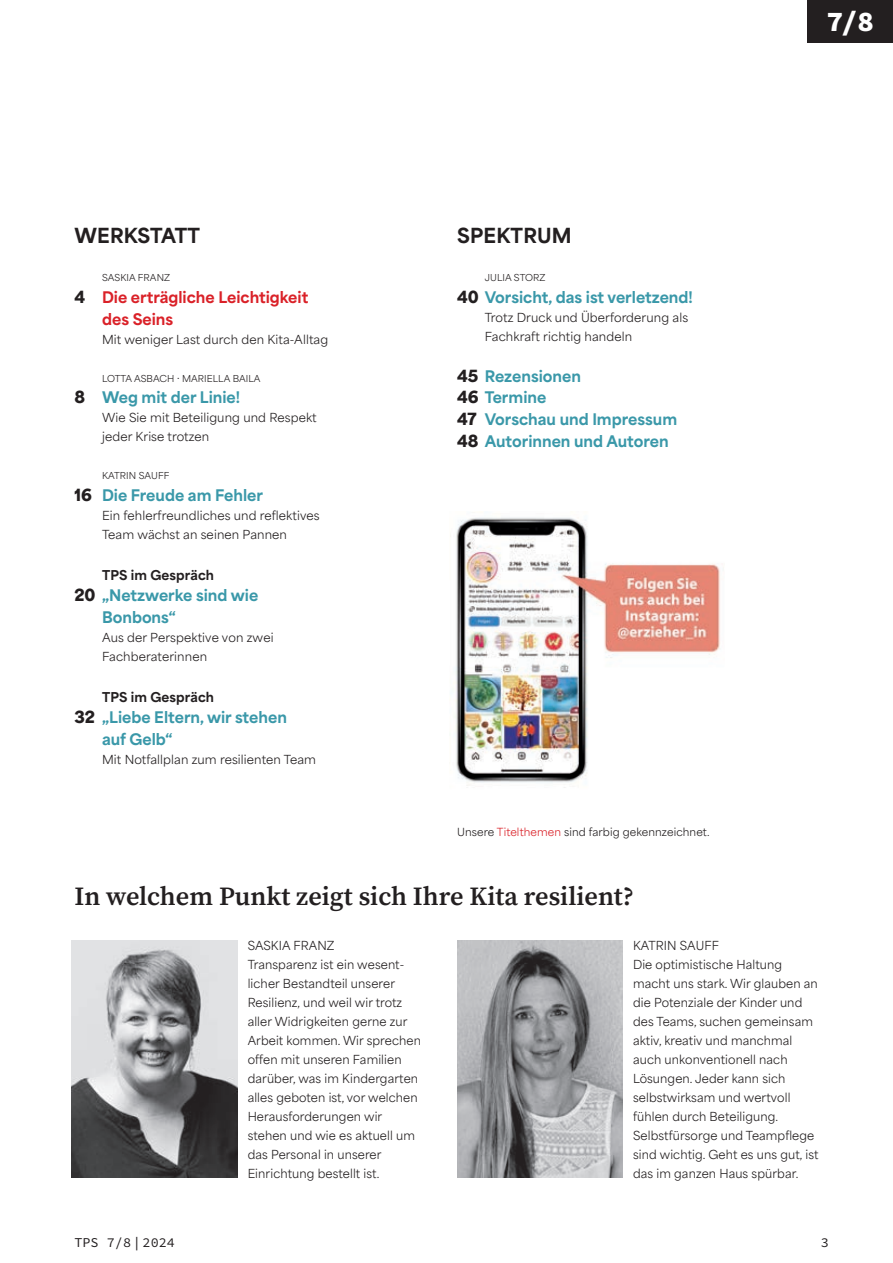
<style>
.page{position:relative;width:893px;height:1263px;background:#fff}
.page>*{position:absolute;margin:0;border:0;box-sizing:border-box;transform-origin:0 0}
.t1{font:28.5px "Source Code Variable";color:#fff}
.t2{font:26.25px "Source Serif Variable";color:#231f20}
.t3{font:800 19.5px "Area Normal";letter-spacing:.01em;color:#231f20}
.t4{font:800 15px/21.8px "Area Normal";color:#3a98a9}
.t5{font:800 15px/21.8px "Area Normal";color:#da2128}
.t6{font:13.5px "Source Code Variable";color:#231f20}
.t7{font:800 12.75px "Area Normal";letter-spacing:.01em;color:#231f20}
.t8{font:11.7px/19px "Area Normal";letter-spacing:.01em;color:#231f20}
.t9{font:10.5px "Area Normal";letter-spacing:.01em;color:#231f20}
.t10{font:9px "Area Normal";letter-spacing:.01em;color:#231f20}
.s1{font-weight:900;font-size:15.75px;color:#231f20}
.s2{color:#da2128}
</style>
<div class="page">
<div style="left:808px;top:0;width:85px;height:43px;background:#231f20"></div>
<img style="left:457px;top:940px;width:166px;height:238px">
<img style="left:72px;top:940px;width:166px;height:238px">
<img style="left:450px;top:517px;width:270px;height:271px">
<h1 class="t1" style="left:827px;top:1px;width:49px">7/8</h1>
<h3 class="t3" style="left:74px;top:218px;width:127px">WERKSTATT</h3>
<p class="t10" style="left:102px;top:270px;width:70px">SASKIA FRANZ</p>
<p class="t5" style="left:102px;top:285px;width:208px;text-indent:-28px"><span class="s1">4</span> Die erträgliche Leichtigkeit des Seins</p>
<p class="t8" style="left:102px;top:328px;width:228px">Mit weniger Last durch den Kita-Alltag</p>
<p class="t10" style="left:102px;top:370px;width:160px">LOTTA ASBACH ∙ MARIELLA BAILA</p>
<p class="t4" style="left:74px;top:385px;width:167px"><span class="s1">8</span> Weg mit der Linie!</p>
<p class="t8" style="left:102px;top:407px;width:216px">Wie Sie mit Beteiligung und Respekt jeder Krise trotzen</p>
<p class="t10" style="left:102px;top:468px;width:69px">KATRIN SAUFF</p>
<p class="t4" style="left:74px;top:483px;width:190px"><span class="s1">16</span> Die Freude am Fehler</p>
<p class="t8" style="left:102px;top:505px;width:219px">Ein fehlerfreundliches und reflektives<br>Team wächst an seinen Pannen</p>
<p class="t7" style="left:102px;top:563px;width:114px">TPS im Gespräch</p>
<p class="t4" style="left:102px;top:583px;width:158px;text-indent:-28px"><span class="s1">20</span> „Netzwerke sind wie<br>Bonbons“</p>
<p class="t8" style="left:102px;top:627px;width:173px">Aus der Perspektive von zwei<br>Fachberaterinnen</p>
<p class="t7" style="left:102px;top:685px;width:114px">TPS im Gespräch</p>
<p class="t4" style="left:102px;top:705px;width:186px;text-indent:-28px"><span class="s1">32</span> „Liebe Eltern, wir stehen auf Gelb“</p>
<p class="t8" style="left:102px;top:749px;width:215px">Mit Notfallplan zum resilienten Team</p>
<h3 class="t3" style="left:457px;top:218px;width:116px">SPEKTRUM</h3>
<p class="t10" style="left:485px;top:270px;width:62px">JULIA STORZ</p>
<p class="t4" style="left:457px;top:285px;width:237px"><span class="s1">40</span> Vorsicht, das ist verletzend!</p>
<p class="t8" style="left:485px;top:306px;width:205px">Trotz Druck und Überforderung als<br>Fachkraft richtig handeln</p>
<p class="t4" style="left:457px;top:363px;width:222px"><span class="s1">45</span> Rezensionen<br><span class="s1">46</span> Termine<br><span class="s1">47</span> Vorschau und Impressum<br><span class="s1">48</span> Autorinnen und Autoren</p>
<p class="t9" style="left:457px;top:822px;width:254px">Unsere <span class="s2">Titelthemen</span> sind farbig gekennzeichnet.</p>
<h2 class="t2" style="left:74px;top:879px;width:561px">In welchem Punkt zeigt sich Ihre Kita resilient?</h2>
<p class="t8" style="left:248px;top:934px;width:175px">SASKIA FRANZ<br>Transparenz ist ein wesent&shy;licher Bestandteil unserer<br>Resilienz, und weil wir trotz aller Widrigkeiten gerne zur<br>Arbeit kommen. Wir sprechen offen mit unseren Familien darüber, was im Kindergarten alles geboten ist, vor welchen<br>Herausforderungen wir stehen und wie es aktuell um das Personal in unserer<br>Einrichtung bestellt ist.</p>
<p class="t8" style="left:633px;top:934px;width:187px">KATRIN SAUFF<br>Die optimistische Haltung macht uns stark. Wir glauben an die Potenziale der Kinder und des Teams, suchen gemeinsam aktiv, kreativ und manchmal auch unkonventionell nach<br>Lösungen. Jeder kann sich selbstwirksam und wertvoll fühlen durch Beteiligung.<br>Selbstfürsorge und Teampflege sind wichtig. Geht es uns gut, ist das im ganzen Haus spürbar.</p>
<p class="t6" style="left:74px;top:1232px;width:102px">TPS 7/8|2024</p>
<p class="t6" style="left:821px;top:1232px;width:10px">3</p>
</div>
